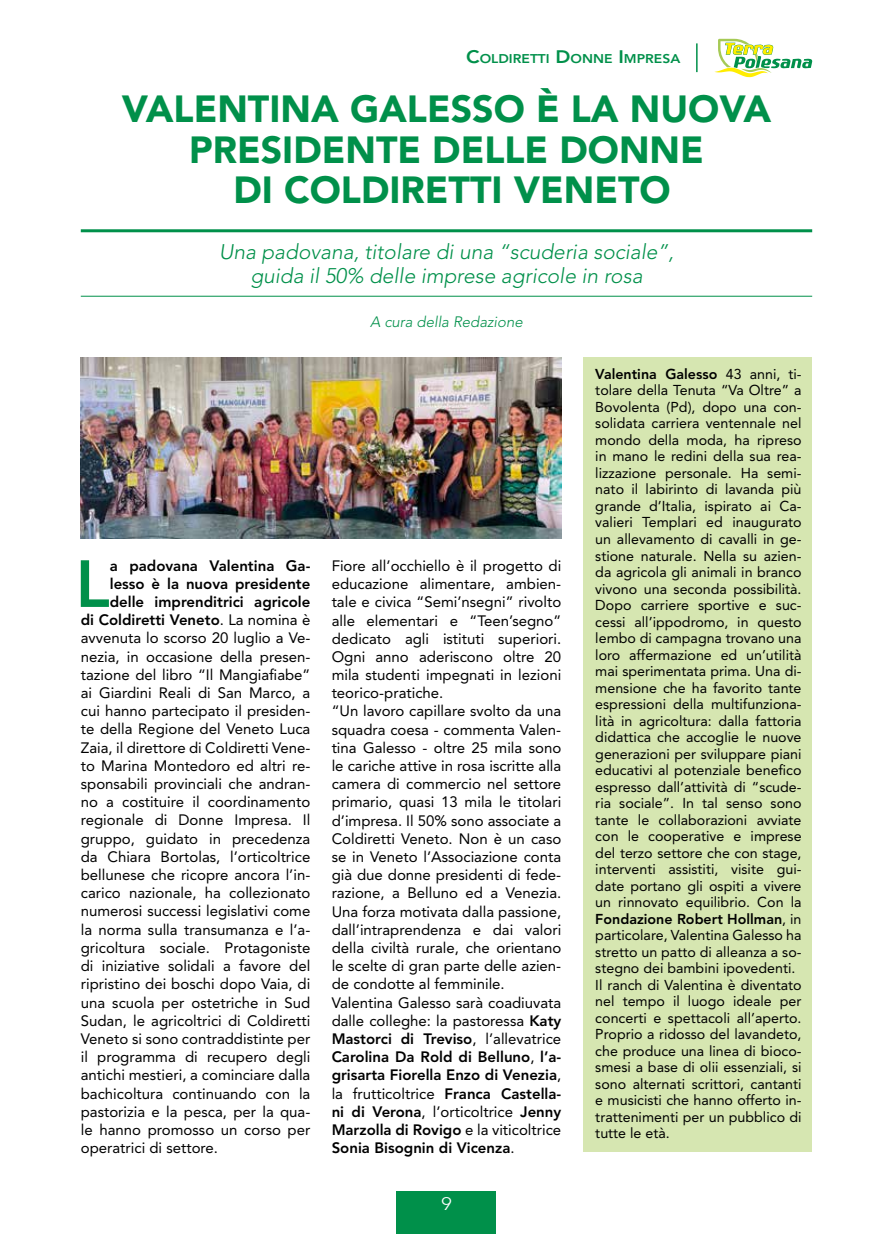
<style>
.page{position:relative;width:893px;height:1234px;background:#fff}
.page>*{position:absolute;margin:0;border:0;box-sizing:border-box;transform-origin:0 0}
.t1{font:800 65.85px "Avenir LT Std";color:#00904a}
.t2{font:900 37.5px/40.5px "Avenir LT Std";color:#00904a;text-align:center}
.t3{font:italic 300 21px/24px "Avenir LT Std";color:#00904a;text-align:center}
.t4{font:300 18px "Avenir LT Std";color:#fff;scale:1.1 1}
.t5{font:15px/18.1px "Avenir LT Std";color:#000}
.t6{font:800 15px "Avenir LT Std";color:#000}
.t7{font:italic 300 15px "Avenir LT Std";color:#00904a}
.t8{font:14.25px/16.5px "Avenir LT Std";color:#000}
.t9{font:800 12.6px "Avenir LT Std";color:#00904a;scale:1.1 1}
.s1{font-size:18px}
.s2{font-weight:400}
.s3{font-weight:800}
</style>
<div class="page">
<div style="left:397px;top:1191px;width:99px;height:42px;background:#00904a"></div>
<hr style="left:696px;top:43px;width:2px;height:29px;background:#00904a">
<svg style="left:714px;top:39px;width:99px;height:39px"></svg>
<div style="left:583px;top:357px;width:228px;height:795px;background:#d6e6b1"></div>
<hr style="left:81px;top:229px;width:731px;height:3px;background:#00904a">
<hr style="left:81px;top:296px;width:731px;height:1px;background:#00904a">
<img style="left:81px;top:357px;width:480px;height:181px">
<p class="t9" style="left:466px;top:51px;width:196px"><span class="s1">C</span>OLDIRETTI <span class="s1">D</span>ONNE <span class="s1">I</span> MPRESA</p>
<h2 class="t2" style="left:122px;top:88px;width:651px">VALENTINA GALESSO È LA NUOVA<br>PRESIDENTE DELLE DONNE<br>DI COLDIRETTI VENETO</h2>
<h3 class="t3" style="left:219px;top:240px;width:456px">Una padovana, titolare di una “scuderia sociale”, guida il 50% delle imprese agricole in rosa</h3>
<p class="t7" style="left:370px;top:313px;width:154px">A cura della Redazione</p>
<h1 class="t1" style="left:76px;top:545px;width:36px">L</h1>
<p class="t6" style="left:110px;top:556px;width:202px">a padovana Valentina Ga-</p>
<p class="t6" style="left:110px;top:574px;width:202px">lesso è la nuova presidente</p>
<p class="t6" style="left:110px;top:592px;width:202px">delle imprenditrici agricole</p>
<p class="t6" style="left:81px;top:611px;width:231px">di Coldiretti Veneto<span class="s2">. La nomina è</span></p>
<p class="t5" style="left:81px;top:629px;width:231px">avvenuta lo scorso 20 luglio a Ve-</p>
<p class="t5" style="left:81px;top:647px;width:231px">nezia, in occasione della presen-</p>
<p class="t5" style="left:81px;top:665px;width:231px">tazione del libro “Il Mangiafiabe”</p>
<p class="t5" style="left:81px;top:683px;width:231px">ai Giardini Reali di San Marco, a</p>
<p class="t5" style="left:81px;top:701px;width:231px">cui hanno partecipato il presiden-</p>
<p class="t5" style="left:81px;top:720px;width:231px">te della Regione del Veneto Luca</p>
<p class="t5" style="left:81px;top:738px;width:231px">Zaia, il direttore di Coldiretti Vene-</p>
<p class="t5" style="left:81px;top:756px;width:231px">to Marina Montedoro ed altri re-</p>
<p class="t5" style="left:81px;top:774px;width:231px">sponsabili provinciali che andran-</p>
<p class="t5" style="left:81px;top:792px;width:231px">no a costituire il coordinamento</p>
<p class="t5" style="left:81px;top:811px;width:231px">regionale di Donne Impresa. Il</p>
<p class="t5" style="left:81px;top:829px;width:231px">gruppo, guidato in precedenza</p>
<p class="t5" style="left:81px;top:847px;width:231px">da Chiara Bortolas, l’orticoltrice</p>
<p class="t5" style="left:81px;top:865px;width:231px">bellunese che ricopre ancora l’in-</p>
<p class="t5" style="left:81px;top:883px;width:231px">carico nazionale, ha collezionato</p>
<p class="t5" style="left:81px;top:902px;width:231px">numerosi successi legislativi come</p>
<p class="t5" style="left:81px;top:920px;width:231px">la norma sulla transumanza e l’a-</p>
<p class="t5" style="left:81px;top:938px;width:231px">gricoltura sociale. Protagoniste</p>
<p class="t5" style="left:81px;top:956px;width:231px">di iniziative solidali a favore del</p>
<p class="t5" style="left:81px;top:974px;width:231px">ripristino dei boschi dopo Vaia, di</p>
<p class="t5" style="left:81px;top:993px;width:231px">una scuola per ostetriche in Sud</p>
<p class="t5" style="left:81px;top:1011px;width:231px">Sudan, le agricoltrici di Coldiretti</p>
<p class="t5" style="left:81px;top:1029px;width:231px">Veneto si sono contraddistinte per</p>
<p class="t5" style="left:81px;top:1047px;width:231px">il programma di recupero degli</p>
<p class="t5" style="left:81px;top:1065px;width:231px">antichi mestieri, a cominciare dalla</p>
<p class="t5" style="left:81px;top:1084px;width:231px">bachicoltura continuando con la</p>
<p class="t5" style="left:81px;top:1102px;width:231px">pastorizia e la pesca, per la qua-</p>
<p class="t5" style="left:81px;top:1120px;width:231px">le hanno promosso un corso per</p>
<p class="t5" style="left:81px;top:1138px;width:139px">operatrici di settore.</p>
<p class="t5" style="left:332px;top:556px;width:231px">Fiore all’occhiello è il progetto di educazione alimentare, ambien&shy;tale e civica “Semi’nsegni” rivolto alle elementari e “Teen’segno” dedicato agli istituti superiori.<br>Ogni anno aderiscono oltre 20 mila studenti impegnati in lezioni teorico-pratiche.<br>“Un lavoro capillare svolto da una squadra coesa - commenta Valen&shy;tina Galesso - oltre 25 mila sono le cariche attive in rosa iscritte alla camera di commercio nel settore primario, quasi 13 mila le titolari d’impresa. Il 50% sono associate a Coldiretti Veneto. Non è un caso se in Veneto l’Associazione conta già due donne presidenti di fede&shy;razione, a Belluno ed a Venezia.<br>Una forza motivata dalla passione, dall’intraprendenza e dai valori della civiltà rurale, che orientano le scelte di gran parte delle azien&shy;de condotte al femminile.<br>Valentina Galesso sarà coadiuvata dalle colleghe: la pastoressa <span class="s3">Katy Mastorci di Treviso</span>, l’allevatrice <span class="s3">Carolina Da Rold di Belluno</span>, <span class="s3">l’a&shy;grisarta Fiorella Enzo di Venezia</span>, la frutticoltrice <span class="s3">Franca Castella&shy;ni di Verona</span>, l’orticoltrice <span class="s3">Jenny Marzolla di Rovigo</span> e la viticoltrice <span class="s3">Sonia Bisognin di Vicenza</span>.</p>
<p class="t4" style="left:441px;top:1193px;width:11px">9</p>
<p class="t8" style="left:595px;top:365px;width:208px"><span class="s3">Valentina Galesso</span> 43 anni, ti&shy;tolare della Tenuta “Va Oltre” a<br>Bovolenta (Pd), dopo una con&shy;solidata carriera ventennale nel mondo della moda, ha ripreso in mano le redini della sua rea&shy;lizzazione personale. Ha semi&shy;nato il labirinto di lavanda più grande d’Italia, ispirato ai Ca&shy;valieri Templari ed inaugurato un allevamento di cavalli in ge&shy;stione naturale. Nella su azien&shy;da agricola gli animali in branco vivono una seconda possibilità.<br>Dopo carriere sportive e suc&shy;cessi all’ippodromo, in questo lembo di campagna trovano una loro affermazione ed un’utilità mai sperimentata prima. Una di&shy;mensione che ha favorito tante espressioni della multifunziona&shy;lità in agricoltura: dalla fattoria didattica che accoglie le nuove generazioni per sviluppare piani educativi al potenziale benefico espresso dall’attività di “scude&shy;ria sociale”. In tal senso sono tante le collaborazioni avviate con le cooperative e imprese del terzo settore che con stage, interventi assistiti, visite gui&shy;date portano gli ospiti a vivere un rinnovato equilibrio. Con la<br><span class="s3">Fondazione Robert Hollman</span>, in particolare, Valentina Galesso ha stretto un patto di alleanza a so&shy;stegno dei bambini ipovedenti.<br>Il ranch di Valentina è diventato nel tempo il luogo ideale per concerti e spettacoli all’aperto.<br>Proprio a ridosso del lavandeto, che produce una linea di bioco&shy;smesi a base di olii essenziali, si sono alternati scrittori, cantanti e musicisti che hanno offerto in&shy;trattenimenti per un pubblico di tutte le età.</p>
</div>
